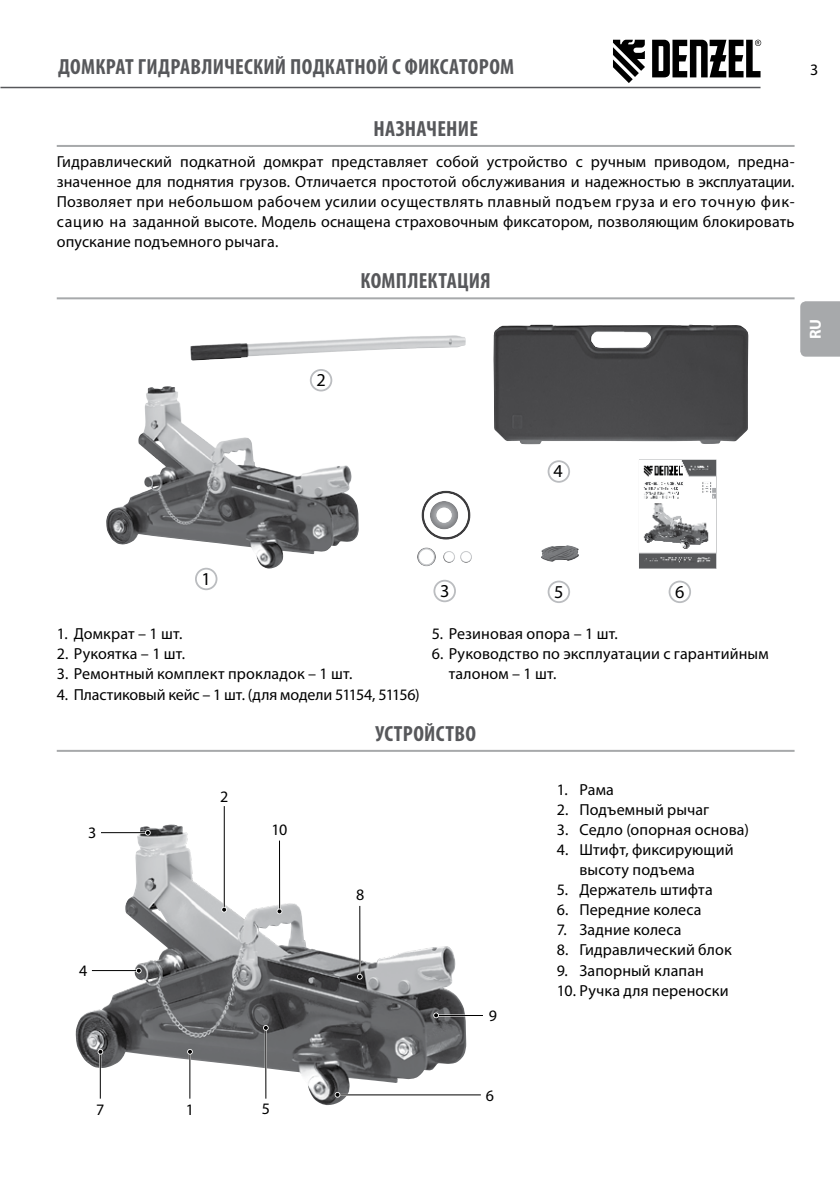
<style>
.page{position:relative;width:840px;height:1191px;background:#fff}
.page>*{position:absolute;margin:0;border:0;box-sizing:border-box;transform-origin:0 0}
.t1{font:700 condensed 22px "Myriad Pro";letter-spacing:.015em;color:#57585b}
.t2{font:18.2px "Myriad Pro";color:#000}
.t3{font:16px/20px "Myriad Pro";letter-spacing:.01em;color:#000}
.t4{font:16px "Myriad Pro";letter-spacing:-.01em;color:#000}
.t5{font:700 16px "Myriad Pro";color:#fff}
</style>
<div class="page">
<hr style="left:0;top:87px;width:760px;height:1px;background:#57585b">
<svg style="left:613px;top:40px;width:31px;height:43px"></svg>
<svg style="left:652px;top:40px;width:108px;height:37px"></svg>
<div style="left:800px;top:301px;width:39px;height:56px;background:#a7a9ab"></div>
<hr style="left:57px;top:145px;width:737px;height:2px;background:#a7a9ab">
<hr style="left:57px;top:297px;width:737px;height:2px;background:#a7a9ab">
<div style="left:547px;top:460px;width:22px;height:23px;border:2px solid #bbbdc0;border-radius:50%"></div>
<div style="left:668px;top:580px;width:22px;height:23px;border:2px solid #bbbdc0;border-radius:50%"></div>
<div style="left:547px;top:580px;width:22px;height:23px;border:2px solid #bbbdc0;border-radius:50%"></div>
<div style="left:433px;top:580px;width:22px;height:22px;border:2px solid #bbbdc0;border-radius:50%"></div>
<div style="left:310px;top:369px;width:22px;height:22px;border:2px solid #bbbdc0;border-radius:50%"></div>
<div style="left:195px;top:568px;width:22px;height:22px;border:2px solid #bbbdc0;border-radius:50%"></div>
<svg style="left:443px;top:551px;width:29px;height:12px"></svg>
<img style="left:417px;top:547px;width:18px;height:19px">
<img style="left:421px;top:491px;width:49px;height:49px">
<div style="left:638px;top:460px;width:78px;height:109px;border:1px solid #939597"></div>
<img style="left:106px;top:386px;width:252px;height:182px">
<img style="left:190px;top:335px;width:275px;height:25px">
<img style="left:493px;top:324px;width:255px;height:120px">
<img style="left:541px;top:545px;width:37px;height:16px">
<img style="left:639px;top:461px;width:76px;height:107px">
<hr style="left:57px;top:750px;width:737px;height:2px;background:#a7a9ab">
<img style="left:76px;top:824px;width:390px;height:281px">
<hr style="left:189px;top:1053px;width:2px;height:45px;background:#fff">
<hr style="left:189px;top:1053px;width:1px;height:45px;background:#000">
<svg style="left:187px;top:1049px;width:6px;height:5px"></svg>
<hr style="left:99px;top:1053px;width:2px;height:45px;background:#fff">
<hr style="left:100px;top:1053px;width:1px;height:45px;background:#000">
<svg style="left:97px;top:1049px;width:6px;height:5px"></svg>
<hr style="left:339px;top:1093px;width:141px;height:2px;background:#fff">
<hr style="left:339px;top:1094px;width:141px;height:1px;background:#000">
<svg style="left:334px;top:1092px;width:6px;height:5px"></svg>
<hr style="left:264px;top:1029px;width:2px;height:67px;background:#fff">
<hr style="left:265px;top:1029px;width:1px;height:69px;background:#000">
<svg style="left:263px;top:1025px;width:5px;height:5px"></svg>
<hr style="left:359px;top:908px;width:2px;height:67px;background:#fff">
<hr style="left:359px;top:906px;width:1px;height:69px;background:#000">
<svg style="left:357px;top:974px;width:5px;height:5px"></svg>
<hr style="left:278px;top:843px;width:2px;height:67px;background:#fff">
<hr style="left:279px;top:840px;width:1px;height:70px;background:#000">
<svg style="left:276px;top:908px;width:6px;height:6px"></svg>
<hr style="left:101px;top:831px;width:45px;height:2px;background:#fff">
<hr style="left:101px;top:832px;width:45px;height:1px;background:#000">
<svg style="left:145px;top:830px;width:6px;height:5px"></svg>
<hr style="left:92px;top:969px;width:45px;height:2px;background:#fff">
<hr style="left:92px;top:970px;width:45px;height:1px;background:#000">
<svg style="left:136px;top:967px;width:5px;height:6px"></svg>
<hr style="left:437px;top:1014px;width:45px;height:2px;background:#fff">
<hr style="left:437px;top:1015px;width:45px;height:1px;background:#000">
<svg style="left:433px;top:1012px;width:5px;height:6px"></svg>
<hr style="left:223px;top:806px;width:2px;height:102px;background:#fff">
<hr style="left:224px;top:806px;width:1px;height:102px;background:#000">
<svg style="left:221px;top:906px;width:6px;height:6px"></svg>
<h1 class="t1" style="left:58px;top:56px;width:457px">ДОМКРАТ ГИДРАВЛИЧЕСКИЙ ПОДКАТНОЙ С ФИКСАТОРОМ</h1>
<p class="t3" style="left:809px;top:61px;width:10px">3</p>
<h1 class="t1" style="left:373px;top:118px;width:106px">НАЗНАЧЕНИЕ</h1>
<p class="t3" style="left:57px;top:152px;width:739px;text-align:justify">Гидравлический подкатной домкрат представляет собой устройство с ручным приводом, предна&shy;значенное для поднятия грузов. Отличается простотой обслуживания и надежностью в эксплуатации.<br>Позволяет при небольшом рабочем усилии осуществлять плавный подъем груза и его точную фик&shy;сацию на заданной высоте. Модель оснащена страховочным фиксатором, позволяющим блокировать опускание подъемного рычага.</p>
<h1 class="t1" style="left:360px;top:270px;width:132px">КОМПЛЕКТАЦИЯ</h1>
<p class="t2" style="left:316px;top:371px;width:11px">2</p>
<p class="t5" style="left:807px;top:339px;width:22px;rotate:-90deg">RU</p>
<p class="t2" style="left:553px;top:462px;width:11px">4</p>
<p class="t2" style="left:201px;top:570px;width:11px">1</p>
<p class="t3" style="left:57px;top:624px;width:127px">1. Домкрат – 1 шт.</p>
<p class="t3" style="left:57px;top:644px;width:130px">2. Рукоятка – 1 шт.</p>
<p class="t3" style="left:57px;top:664px;width:297px">3. Ремонтный комплект прокладок – 1 шт.</p>
<p class="t4" style="left:57px;top:686px;width:364px">4. Пластиковый кейс – 1 шт. (для модели 51154, 51156)</p>
<p class="t2" style="left:440px;top:582px;width:11px">3</p>
<p class="t2" style="left:554px;top:582px;width:11px">5</p>
<p class="t2" style="left:674px;top:582px;width:11px">6</p>
<p class="t3" style="left:431px;top:624px;width:188px">5. Резиновая опора – 1 шт.</p>
<p class="t3" style="left:448px;top:644px;width:321px;text-indent:-17px">6. Руководство по эксплуатации с гарантийным талоном – 1 шт.</p>
<p class="t3" style="left:88px;top:823px;width:10px">3</p>
<p class="t3" style="left:79px;top:960px;width:10px">4</p>
<p class="t3" style="left:220px;top:787px;width:10px">2</p>
<p class="t3" style="left:271px;top:820px;width:17px">10</p>
<p class="t3" style="left:96px;top:1100px;width:10px">7</p>
<p class="t3" style="left:186px;top:1100px;width:10px">1</p>
<p class="t3" style="left:261px;top:1099px;width:10px">5</p>
<h1 class="t1" style="left:375px;top:722px;width:102px">УСТРОЙСТВО</h1>
<p class="t3" style="left:356px;top:885px;width:10px">8</p>
<p class="t3" style="left:488px;top:1005px;width:10px">9</p>
<p class="t3" style="left:485px;top:1086px;width:10px">6</p>
<p class="t3" style="left:556px;top:780px;width:59px">1. Рама</p>
<p class="t3" style="left:556px;top:800px;width:154px">2. Подъемный рычаг</p>
<p class="t3" style="left:556px;top:820px;width:194px">3. Седло (опорная основа)</p>
<p class="t3" style="left:579px;top:840px;width:155px;text-indent:-23px">4. Штифт, фиксирующий высоту подъема</p>
<p class="t3" style="left:556px;top:880px;width:157px">5. Держатель штифта</p>
<p class="t3" style="left:556px;top:900px;width:146px">6. Передние колеса</p>
<p class="t3" style="left:556px;top:920px;width:126px">7. Задние колеса</p>
<p class="t3" style="left:556px;top:940px;width:176px">8. Гидравлический блок</p>
<p class="t3" style="left:556px;top:960px;width:148px">9. Запорный клапан</p>
<p class="t3" style="left:556px;top:980px;width:173px">10. Ручка для переноски</p>
</div>
